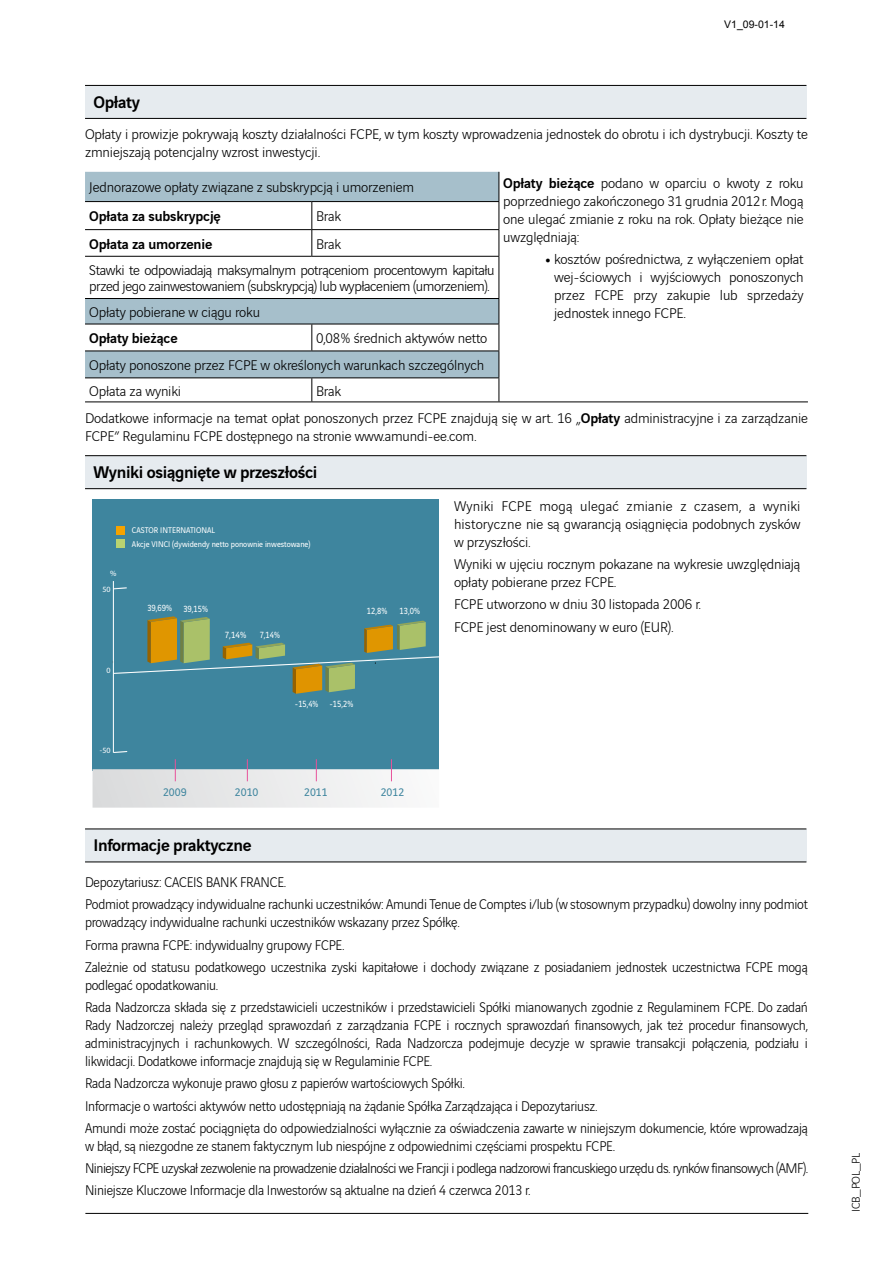
<style>
.page{position:relative;width:893px;height:1263px;background:#fff}
.page>*{position:absolute;margin:0;border:0;box-sizing:border-box;transform-origin:0 0}
.t1{font:500 18px "Vinci Sans";letter-spacing:-.02em;color:#000}
.t2{font:300 15px/22.2px "Vinci Sans";letter-spacing:-.015em;color:#000;scale:.94 1}
.t3{font:300 15px/18px "Vinci Sans";letter-spacing:-.015em;color:#000}
.t4{font:500 15px "Vinci Sans";letter-spacing:-.01em;color:#000}
.t5{font:300 12px "Vinci Sans";letter-spacing:-.02em;color:#000}
.t6{font:11.7px "Vinci Sans";color:#3e859e}
.t7{font:10.5px "Arial";color:#000}
.t8{font:9.6px "Vinci Sans";color:#fff;scale:.89 1}
.t9{font:9.6px "Vinci Sans";color:#fff;scale:.87 1}
.t10{font:9.6px "Vinci Sans";color:#fff;scale:.95 1}
.t11{font:8.85px "Vinci Sans";color:#fff;scale:.94 1}
.t12{font:7.95px "Myriad Pro";color:#fff}
.s1{font-weight:500}
.s2{font-weight:900}
</style>
<div class="page">
<hr style="left:85px;top:1213px;width:723px;height:1px;background:#000">
<div style="left:85px;top:85px;width:721px;height:33px;background:#e6ebef"></div>
<hr style="left:85px;top:85px;width:721px;height:1px;background:#000">
<hr style="left:85px;top:118px;width:721px;height:1px;background:#000">
<svg style="left:85px;top:172px;width:414px;height:205px"></svg>
<hr style="left:499px;top:401px;width:309px;height:1px;background:#000">
<hr style="left:85px;top:201px;width:227px;height:1px;background:#000">
<hr style="left:312px;top:201px;width:187px;height:1px;background:#000">
<hr style="left:85px;top:229px;width:227px;height:1px;background:#000">
<hr style="left:312px;top:229px;width:187px;height:1px;background:#000">
<hr style="left:85px;top:256px;width:227px;height:1px;background:#000">
<hr style="left:312px;top:256px;width:187px;height:1px;background:#000">
<hr style="left:85px;top:298px;width:227px;height:1px;background:#000">
<hr style="left:312px;top:298px;width:187px;height:1px;background:#000">
<hr style="left:85px;top:324px;width:227px;height:1px;background:#000">
<hr style="left:312px;top:324px;width:187px;height:1px;background:#000">
<hr style="left:85px;top:351px;width:227px;height:1px;background:#000">
<hr style="left:312px;top:351px;width:187px;height:1px;background:#000">
<hr style="left:85px;top:377px;width:227px;height:1px;background:#000">
<hr style="left:312px;top:377px;width:187px;height:1px;background:#000">
<hr style="left:85px;top:401px;width:227px;height:1px;background:#000">
<hr style="left:312px;top:401px;width:187px;height:1px;background:#000">
<svg style="left:311px;top:202px;width:1px;height:54px"></svg>
<svg style="left:499px;top:172px;width:1px;height:84px"></svg>
<hr style="left:499px;top:257px;width:1px;height:41px;background:#000">
<svg style="left:311px;top:324px;width:1px;height:27px"></svg>
<svg style="left:311px;top:378px;width:1px;height:23px"></svg>
<svg style="left:499px;top:299px;width:1px;height:102px"></svg>
<div style="left:85px;top:456px;width:721px;height:33px;background:#e6ebef"></div>
<hr style="left:85px;top:455px;width:721px;height:1px;background:#000">
<hr style="left:85px;top:488px;width:721px;height:1px;background:#000">
<div style="left:92px;top:500px;width:347px;height:271px;background:#3e859e"></div>
<hr style="left:113px;top:581px;width:1px;height:172px;background:#fff">
<svg style="left:113px;top:587px;width:14px;height:2px"></svg>
<svg style="left:113px;top:751px;width:15px;height:2px"></svg>
<svg style="left:93px;top:759px;width:346px;height:49px"></svg>
<div style="left:117px;top:526px;width:8px;height:8px;background:#f5a300"></div>
<div style="left:117px;top:539px;width:8px;height:8px;background:#b9d371"></div>
<svg style="left:113px;top:616px;width:326px;height:78px"></svg>
<div style="left:85px;top:829px;width:721px;height:33px;background:#e6ebef"></div>
<hr style="left:85px;top:828px;width:721px;height:1px;background:#000">
<hr style="left:85px;top:861px;width:721px;height:1px;background:#000">
<p class="t7" style="left:724px;top:17px;width:62px">V1_09-01-14</p>
<p class="t1" style="left:94px;top:88px;width:48px">Opłaty</p>
<p class="t3" style="left:85px;top:124px;width:724px">Opłaty i prowizje pokrywają koszty działalności FCPE, w tym koszty wprowadzenia jednostek do obrotu i ich dystrybucji. Koszty te zmniejszają potencjalny wzrost inwestycji.</p>
<p class="t3" style="left:89px;top:177px;width:326px">Jednorazowe opłaty związane z subskrypcją i umorzeniem</p>
<p class="t3" style="left:503px;top:172px;width:302px;text-align:justify"><span class="s1">Opłaty bieżące</span> podano w oparciu o kwoty z roku poprzedniego zakończonego 31 grudnia 2012 r. Mogą one ulegać zmianie z roku na rok. Opłaty bieżące nie uwzględniają:</p>
<p class="t3" style="left:554px;top:249px;width:251px;text-align:justify;text-indent:-9px"><span class="s2">•</span> kosztów pośrednictwa, z wyłączeniem opłat wej-ściowych i wyjściowych ponoszonych przez FCPE przy zakupie lub sprzedaży jednostek innego FCPE.</p>
<p class="t4" style="left:89px;top:205px;width:133px">Opłata za subskrypcję</p>
<p class="t3" style="left:316px;top:206px;width:27px">Brak</p>
<p class="t4" style="left:89px;top:232px;width:125px">Opłata za umorzenie</p>
<p class="t3" style="left:89px;top:229px;width:407px;line-height:26.2px;text-indent:227px">Brak<br>Stawki te odpowiadają maksymalnym potrąceniom procentowym kapitału</p>
<p class="t3" style="left:89px;top:272px;width:402px;line-height:25.7px">przed jego zainwestowaniem (subskrypcją) lub wypłaceniem (umorzeniem).<br>Opłaty pobierane w ciągu roku</p>
<p class="t4" style="left:89px;top:327px;width:90px">Opłaty bieżące</p>
<p class="t3" style="left:89px;top:324px;width:400px;line-height:27px;text-align:right">0,08% średnich aktywów netto<br>Opłaty ponoszone przez FCPE w określonych warunkach szczególnych</p>
<p class="t3" style="left:89px;top:380px;width:93px">Opłata za wyniki</p>
<p class="t3" style="left:85px;top:376px;width:724px;line-height:27.2px;text-indent:231px">Brak<br>Dodatkowe informacje na temat opłat ponoszonych przez FCPE znajdują się w art. 16 „<span class="s1">Opłaty</span> administracyjne i za zarządzanie</p>
<p class="t3" style="left:85px;top:426px;width:393px">FCPE” Regulaminu FCPE dostępnego na stronie www.amundi-ee.com.</p>
<p class="t1" style="left:94px;top:458px;width:225px">Wyniki osiągnięte w przeszłości</p>
<p class="t12" style="left:110px;top:568px;width:8px">%</p>
<p class="t12" style="left:102px;top:584px;width:10px">50</p>
<p class="t12" style="left:106px;top:666px;width:6px">0</p>
<p class="t11" style="left:132px;top:523px;width:90px">CASTOR INTERNATIONAL</p>
<p class="t11" style="left:132px;top:537px;width:191px">Akcje VINCI (dywidendy netto ponownie inwestowane)</p>
<p class="t8" style="left:147px;top:601px;width:29px">39,69%</p>
<p class="t8" style="left:183px;top:601px;width:29px">39,15%</p>
<p class="t10" style="left:225px;top:628px;width:24px">7,14%</p>
<p class="t8" style="left:260px;top:628px;width:24px">7,14%</p>
<p class="t8" style="left:367px;top:604px;width:25px">12,8%</p>
<p class="t8" style="left:400px;top:604px;width:25px">13,0%</p>
<p class="t9" style="left:295px;top:697px;width:68px">-15,4% -15,2%</p>
<p class="t12" style="left:100px;top:746px;width:12px">-50</p>
<p class="t6" style="left:163px;top:784px;width:25px">2009</p>
<p class="t6" style="left:235px;top:784px;width:25px">2010</p>
<p class="t6" style="left:304px;top:784px;width:25px">2011</p>
<p class="t6" style="left:381px;top:784px;width:25px">2012</p>
<p class="t3" style="left:454px;top:496px;width:348px;text-align:justify">Wyniki FCPE mogą ulegać zmianie z czasem, a wyniki historyczne nie są gwarancją osiągnięcia podobnych zysków w przyszłości.</p>
<p class="t3" style="left:454px;top:554px;width:348px">Wyniki w ujęciu rocznym pokazane na wykresie uwzględniają opłaty pobierane przez FCPE.</p>
<p class="t3" style="left:454px;top:592px;width:248px;line-height:22.2px">FCPE utworzono w dniu 30 listopada 2006 r.<br>FCPE jest denominowany w euro (EUR).</p>
<p class="t1" style="left:94px;top:831px;width:160px">Informacje praktyczne</p>
<p class="t2" style="left:85px;top:870px;width:771px">Depozytariusz: CACEIS BANK FRANCE.<br>Podmiot prowadzący indywidualne rachunki uczestników: Amundi Tenue de Comptes i/lub (w stosownym przypadku) dowolny inny podmiot</p>
<p class="t2" style="left:85px;top:910px;width:770px">prowadzący indywidualne rachunki uczestników wskazany przez Spółkę.<br>Forma prawna FCPE: indywidualny grupowy FCPE.<br>Zależnie od statusu podatkowego uczestnika zyski kapitałowe i dochody związane z posiadaniem jednostek uczestnictwa FCPE mogą</p>
<p class="t2" style="left:85px;top:972px;width:770px">podlegać opodatkowaniu.<br>Rada Nadzorcza składa się z przedstawicieli uczestników i przedstawicieli Spółki mianowanych zgodnie z Regulaminem FCPE. Do zadań</p>
<p class="t2" style="left:85px;top:1015px;width:770px;line-height:18px;text-align:justify">Rady Nadzorczej należy przegląd sprawozdań z zarządzania FCPE i rocznych sprawozdań finansowych, jak też procedur finansowych, administracyjnych i rachunkowych. W szczególności, Rada Nadzorcza podejmuje decyzje w sprawie transakcji połączenia, podziału i likwidacji. Dodatkowe informacje znajdują się w Regulaminie FCPE.</p>
<p class="t2" style="left:85px;top:1071px;width:771px">Rada Nadzorcza wykonuje prawo głosu z papierów wartościowych Spółki.<br>Informacje o wartości aktywów netto udostępniają na żądanie Spółka Zarządzająca i Depozytariusz.<br>Amundi może zostać pociągnięta do odpowiedzialności wyłącznie za oświadczenia zawarte w niniejszym dokumencie, które wprowadzają</p>
<p class="t2" style="left:85px;top:1133px;width:771px">w błąd, są niezgodne ze stanem faktycznym lub niespójne z odpowiednimi częściami prospektu FCPE.<br>Niniejszy FCPE uzyskał zezwolenie na prowadzenie działalności we Francji i podlega nadzorowi francuskiego urzędu ds. rynków finansowych (AMF).<br>Niniejsze Kluczowe Informacje dla Inwestorów są aktualne na dzień 4 czerwca 2013 r.</p>
<p class="t5" style="left:847px;top:1212px;width:61px;rotate:-90deg">ICB_POL_PL</p>
</div>
